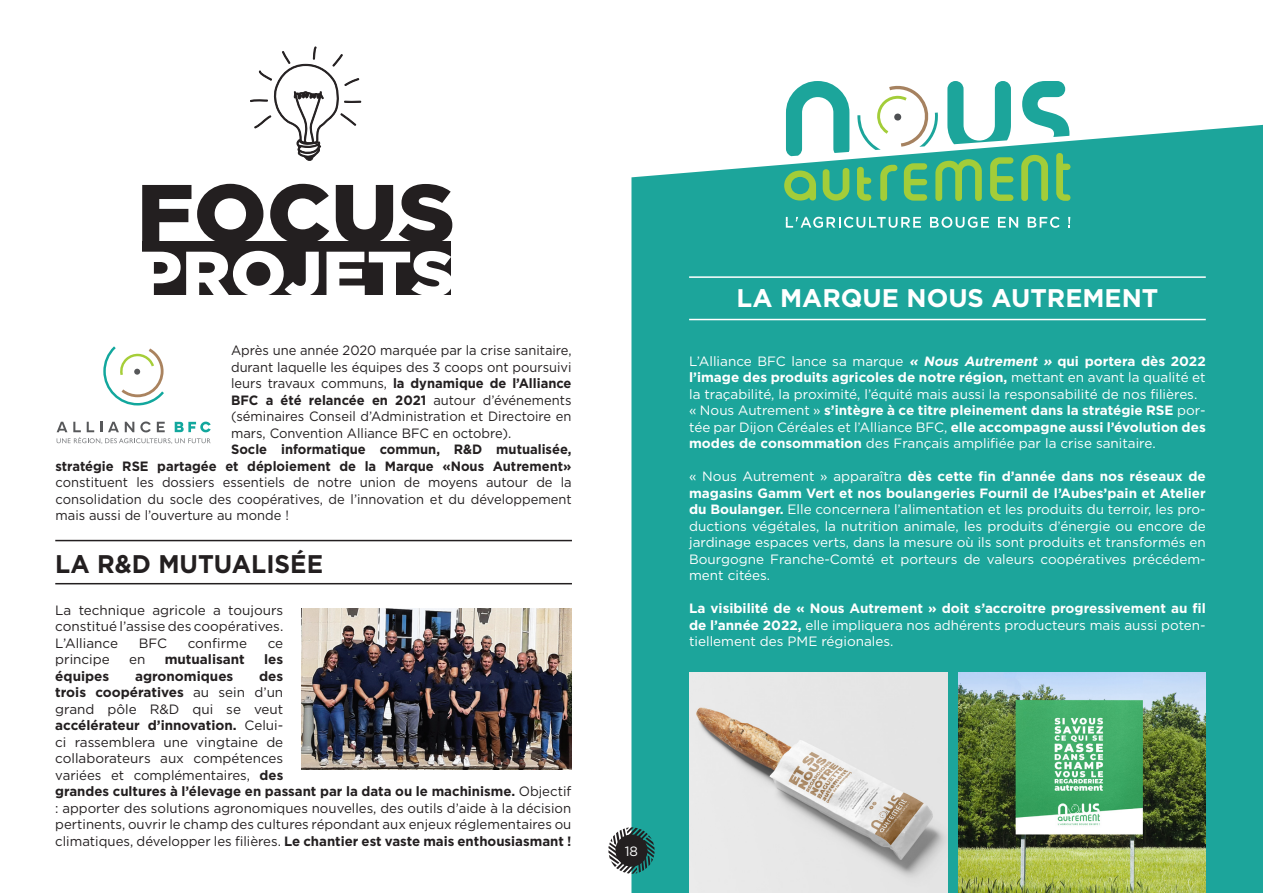
<style>
.page{position:relative;width:1263px;height:893px;background:#fff}
.page>*{position:absolute;margin:0;border:0;box-sizing:border-box;transform-origin:0 0}
.t1{font:700 25.5px "Gotham";color:#fff}
.t2{font:700 25.5px "Gotham";color:#231f20;scale:.96 1}
.t3{font:13.5px/16.5px "Gotham";color:#fff;text-align:justify}
.t4{font:13.5px/16.5px "Gotham";color:#231f20;text-align:justify}
.t5{font:13.5px/16.5px "Gotham";color:#231f20;text-align:justify;scale:.96 1}
.t6{font:700 13.5px/16.5px "Gotham";color:#fff;text-align:justify}
.t7{font:700 13.5px "Gotham";color:#231f20}
.s1{font-weight:700}
.s2{font-weight:700;font-style:italic}
.s3{font-weight:400}
</style>
<div class="page">
<svg style="left:250px;top:46px;width:111px;height:115px"></svg>
<div style="left:142px;top:242px;width:309px;height:53px;background:#231f20"></div>
<svg style="left:142px;top:251px;width:309px;height:44px"></svg>
<svg style="left:142px;top:184px;width:310px;height:58px"></svg>
<hr style="left:55px;top:540px;width:517px;height:1px;background:#231f20">
<hr style="left:55px;top:583px;width:517px;height:1px;background:#231f20">
<img style="left:302px;top:608px;width:270px;height:162px">
<div style="left:631px;top:125px;width:632px;height:768px;background:#1ca59b"></div>
<hr style="left:689px;top:276px;width:517px;height:2px;background:#fff">
<hr style="left:689px;top:319px;width:517px;height:1px;background:#fff">
<svg style="left:786px;top:81px;width:63px;height:75px"></svg>
<svg style="left:947px;top:81px;width:64px;height:63px"></svg>
<svg style="left:1022px;top:81px;width:47px;height:56px"></svg>
<svg style="left:857px;top:85px;width:82px;height:65px"></svg>
<svg style="left:784px;top:171px;width:32px;height:30px"></svg>
<svg style="left:823px;top:168px;width:26px;height:33px"></svg>
<svg style="left:857px;top:167px;width:14px;height:34px"></svg>
<svg style="left:880px;top:165px;width:17px;height:36px"></svg>
<svg style="left:935px;top:159px;width:47px;height:42px;background:#5ab76d"></svg>
<svg style="left:1021px;top:155px;width:27px;height:46px"></svg>
<svg style="left:1056px;top:153px;width:14px;height:48px"></svg>
<svg style="left:904px;top:163px;width:23px;height:38px"></svg>
<svg style="left:990px;top:157px;width:23px;height:44px"></svg>
<svg style="left:1028px;top:217px;width:31px;height:11px"></svg>
<svg style="left:998px;top:217px;width:20px;height:11px"></svg>
<svg style="left:1068px;top:217px;width:2px;height:11px"></svg>
<svg style="left:930px;top:217px;width:59px;height:11px"></svg>
<svg style="left:786px;top:217px;width:135px;height:11px"></svg>
<svg style="left:608px;top:827px;width:46px;height:47px"></svg>
<div style="left:615px;top:834px;width:32px;height:33px;background:#231f20;border-radius:50%"></div>
<img style="left:689px;top:673px;width:258px;height:220px">
<img style="left:959px;top:673px;width:247px;height:220px">
<svg style="left:103px;top:346px;width:61px;height:59px"></svg>
<svg style="left:57px;top:421px;width:154px;height:23px"></svg>
<p class="t5" style="left:231px;top:342px;width:356px">Après une année 2020 marquée par la crise sanitaire, durant laquelle les équipes des 3 coops ont poursuivi leurs travaux communs, <span class="s1">la dynamique de l’Alliance BFC a été relancée en 2021</span> autour d’événements (séminaires Conseil d’Administration et Directoire en mars, Convention Alliance BFC en octobre).</p>
<p class="t5" style="left:56px;top:441px;width:539px;text-indent:176px"><span class="s1">Socle informatique commun, R&amp;D mutualisée, stratégie RSE partagée et déploiement de la Marque «Nous Autrement» </span>constituent les dossiers essentiels de notre union de moyens autour de la consolidation du socle des coopératives, de l’innovation et du développement mais aussi de l’ouverture au monde !</p>
<p class="t2" style="left:55px;top:547px;width:280px">LA R&amp;D MUTUALISÉE</p>
<p class="t4" style="left:55px;top:602px;width:230px">La technique agricole a toujours constitué l’assise des coopératives.<br>L’Alliance</p>
<p class="t4" style="left:139px;top:635px;width:30px">BFC</p>
<p class="t4" style="left:188px;top:635px;width:61px">confirme</p>
<p class="t4" style="left:268px;top:635px;width:17px">ce</p>
<p class="t4" style="left:55px;top:651px;width:56px">principe</p>
<p class="t4" style="left:129px;top:651px;width:18px">en</p>
<p class="t7" style="left:165px;top:651px;width:82px">mutualisant</p>
<p class="t7" style="left:264px;top:651px;width:21px">les</p>
<p class="t7" style="left:55px;top:667px;width:56px">équipes</p>
<p class="t7" style="left:135px;top:667px;width:100px">agronomiques</p>
<p class="t4" style="left:55px;top:668px;width:518px;text-align:left;text-indent:204px"><span class="s1">des<br>trois coopératives</span> au sein d’un<br>grand pôle R&amp;D qui se veut<br><span class="s1">accélérateur d’innovation.</span> Celui-<br>ci rassemblera une vingtaine de<br>collaborateurs aux compétences<br>variées et complémentaires, <span class="s1">des<br>grandes cultures à l’élevage en passant par la data ou le machinisme.</span> Objectif : apporter des solutions agronomiques nouvelles, des outils d’aide à la décision pertinents, ouvrir le champ des cultures répondant aux enjeux réglementaires ou climatiques, développer les filières. <span class="s1">Le chantier est vaste mais enthousiasmant !</span></p>
<p class="t1" style="left:736px;top:281px;width:423px">LA MARQUE NOUS AUTREMENT</p>
<p class="t3" style="left:689px;top:352px;width:518px">L’Alliance BFC lance sa marque <span class="s2">« Nous Autrement »</span> <span class="s1">qui portera dès 2022 l’image des produits agricoles de notre région,</span> mettant en avant la qualité et la traçabilité, la proximité, l’équité mais aussi la responsabilité de nos filières.</p>
<p class="t6" style="left:689px;top:402px;width:518px"><span class="s3">« Nous Autrement »</span> s’intègre à ce titre pleinement dans la stratégie RSE <span class="s3">por&shy;tée par Dijon Céréales et l’Alliance BFC,</span> elle accompagne aussi l’évolution des modes de consommation <span class="s3">des Français amplifiée par la crise sanitaire.</span></p>
<p class="t3" style="left:689px;top:468px;width:518px">« Nous Autrement » apparaîtra <span class="s1">dès cette fin d’année dans nos réseaux de magasins Gamm Vert et nos boulangeries Fournil de l’Aubes’pain et Atelier du Boulanger.</span> Elle concernera l’alimentation et les produits du terroir, les pro&shy;ductions végétales, la nutrition animale, les produits d’énergie ou encore de jardinage espaces verts, dans la mesure où ils sont produits et transformés en Bourgogne Franche-Comté et porteurs de valeurs coopératives précédem&shy;ment citées.</p>
<p class="t3" style="left:689px;top:600px;width:518px"><span class="s1">La visibilité de « Nous Autrement » doit s’accroitre progressivement au fil de l’année 2022,</span> elle impliquera nos adhérents producteurs mais aussi poten&shy;tiellement des PME régionales.</p>
<p class="t3" style="left:625px;top:842px;width:15px">18</p>
</div>
